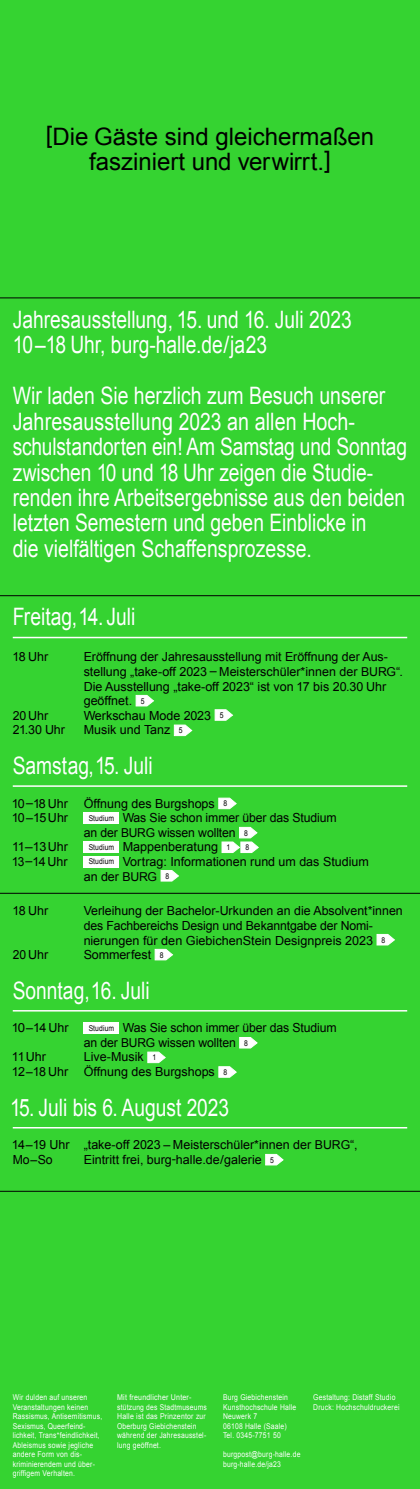
<style>
.page{position:relative;width:420px;height:1489px;background:#fff}
.page>*{position:absolute;margin:0;border:0;box-sizing:border-box;transform-origin:0 0}
.t1{font:24px/25.4px "Arial";color:#fff;scale:.81 1}
.t2{font:24px/25.4px "Arial";color:#fff;scale:.8 1}
.t3{font:24px/25px "Arial";color:#000;text-align:center}
.t4{font:12.5px/14.6px "Arial";color:#000}
.t5{font:12.5px "Arial";color:#000;scale:.96 1}
.t6{font:8px/9.5px "Arial";letter-spacing:.03em;color:#fff;scale:.85 1}
.t7{font:8px/9.5px "Arial";letter-spacing:.03em;color:#fff;scale:.88 1}
.t8{font:8px "Arial";color:#000;scale:.85 1}
.s1{font-size:12.2px}
.s2{font-size:8px}
</style>
<div class="page">
<div style="left:0;top:0;width:420px;height:1488px;background:#35d331"></div>
<hr style="left:13px;top:636px;width:394px;height:2px;background:#fff">
<hr style="left:13px;top:785px;width:394px;height:1px;background:#fff">
<svg style="left:135px;top:694px;width:19px;height:12px"></svg>
<svg style="left:214px;top:709px;width:20px;height:12px"></svg>
<svg style="left:173px;top:724px;width:20px;height:12px"></svg>
<svg style="left:218px;top:797px;width:19px;height:12px"></svg>
<div style="left:84px;top:812px;width:35px;height:11px;background:#fff"></div>
<div style="left:84px;top:841px;width:35px;height:11px;background:#fff"></div>
<svg style="left:221px;top:826px;width:38px;height:27px"></svg>
<div style="left:84px;top:855px;width:35px;height:12px;background:#fff"></div>
<svg style="left:160px;top:870px;width:19px;height:11px"></svg>
<hr style="left:13px;top:1010px;width:394px;height:1px;background:#fff">
<hr style="left:13px;top:1126px;width:394px;height:2px;background:#fff">
<svg style="left:376px;top:933px;width:19px;height:12px"></svg>
<svg style="left:154px;top:948px;width:20px;height:12px"></svg>
<div style="left:84px;top:1022px;width:35px;height:11px;background:#fff"></div>
<svg style="left:239px;top:1037px;width:19px;height:11px"></svg>
<svg style="left:147px;top:1051px;width:19px;height:12px"></svg>
<svg style="left:218px;top:1066px;width:19px;height:12px"></svg>
<svg style="left:265px;top:1153px;width:19px;height:12px"></svg>
<hr style="left:0;top:298px;width:420px;height:1px;background:#000">
<hr style="left:0;top:595px;width:420px;height:1px;background:#000">
<hr style="left:0;top:893px;width:420px;height:1px;background:#000">
<hr style="left:0;top:1190px;width:420px;height:1px;background:#000">
<h1 class="t3" style="left:46px;top:124px;width:330px">[Die Gäste sind gleichermaßen fasziniert und verwirrt.]</h1>
<h1 class="t2" style="left:13px;top:307px;width:425px">Jahresausstellung, 15. und 16. Juli 2023<br>10–18 Uhr, burg-halle.de/ja23</h1>
<p class="t1" style="left:13px;top:383px;width:488px">Wir laden Sie herzlich zum Besuch unserer Jahresausstellung 2023 an allen Hoch&shy;schulstandorten ein! Am Samstag und Sonntag zwischen 10 und 18 Uhr zeigen die Studie&shy;renden ihre Arbeitsergebnisse aus den beiden letzten Semestern und geben Einblicke in<br>die vielfältigen Schaffensprozesse.</p>
<h1 class="t2" style="left:13px;top:604px;width:155px">Freitag, 14. Juli</h1>
<p class="t4" style="left:12px;top:649px;width:37px">18 Uhr</p>
<p class="t4" style="left:84px;top:649px;width:321px">Eröffnung der Jahresausstellung mit Eröffnung der Aus&shy;stellung „take-off 2023 – Meisterschüler*innen der <span class="s1">BURG</span>“.<br>Die Ausstellung „take-off 2023“ ist von 17 bis 20.30 Uhr geöffnet. <span class="s2">5</span></p>
<p class="t4" style="left:13px;top:708px;width:37px">20 Uhr</p>
<p class="t4" style="left:84px;top:708px;width:141px">Werkschau Mode 2023 <sup>5</sup></p>
<p class="t4" style="left:13px;top:722px;width:54px">21.30 Uhr</p>
<p class="t4" style="left:84px;top:722px;width:100px">Musik und Tanz <span class="s2">5</span></p>
<h1 class="t2" style="left:13px;top:753px;width:176px">Samstag, 15. Juli</h1>
<p class="t4" style="left:12px;top:796px;width:216px">10–18 Uhr Öffnung des Burgshops <span class="s2">8<br></span>10–15 Uhr</p>
<p class="t4" style="left:84px;top:810px;width:254px;text-indent:5px"><span class="s2">Studium</span> Was Sie schon immer über das Studium an der <span class="s1">BURG</span> wissen wollten <span class="s2">8</span></p>
<p class="t4" style="left:12px;top:839px;width:57px">11–13 Uhr</p>
<p class="t4" style="left:89px;top:839px;width:143px"><span class="s2">Studium</span> Mappenberatung <span class="s2">1</span></p>
<p class="t8" style="left:245px;top:842px;width:6px">8</p>
<p class="t4" style="left:12px;top:854px;width:57px">13–14 Uhr</p>
<p class="t4" style="left:84px;top:854px;width:286px;text-indent:5px"><span class="s2">Studium</span> Vortrag: Informationen rund um das Studium an der <span class="s1">BURG</span> <sup>8</sup></p>
<p class="t4" style="left:12px;top:903px;width:37px">18 Uhr</p>
<p class="t4" style="left:84px;top:903px;width:320px">Verleihung der Bachelor-Urkunden an die Absolvent*innen des Fachbereichs Design und Bekanntgabe der Nomi&shy;nierungen für den GiebichenStein Designpreis 2023 <sup>8</sup></p>
<p class="t5" style="left:13px;top:946px;width:39px">20 Uhr</p>
<p class="t4" style="left:84px;top:947px;width:81px">Sommerfest <span class="s2">8</span></p>
<h1 class="t2" style="left:13px;top:977px;width:173px">Sonntag, 16. Juli</h1>
<p class="t4" style="left:12px;top:1020px;width:58px">10–14 Uhr</p>
<p class="t4" style="left:84px;top:1020px;width:254px;text-indent:5px"><span class="s2">Studium</span> Was Sie schon immer über das Studium an der <span class="s1">BURG</span> wissen wollten <span class="s2">8</span></p>
<p class="t4" style="left:12px;top:1049px;width:36px">11 Uhr</p>
<p class="t4" style="left:12px;top:1049px;width:217px;text-align:center">Live-Musik <span class="s2">1<br></span>12–18 Uhr Öffnung des Burgshops <span class="s2">8</span></p>
<h1 class="t2" style="left:10px;top:1094px;width:275px">15. Juli bis 6. August 2023</h1>
<p class="t4" style="left:12px;top:1137px;width:347px">14–19 Uhr „take-off 2023 – Meisterschüler*innen der <span class="s1">BURG</span>“,<br>Mo–So</p>
<p class="t4" style="left:84px;top:1152px;width:192px">Eintritt frei, burg-halle.de/galerie <span class="s2">5</span></p>
<p class="t6" style="left:13px;top:1392px;width:107px">Wir dulden auf unseren<br>Veranstaltungen keinen<br>Rassismus, Antisemitismus,<br>Sexismus, Queerfeind&shy;lichkeit, Trans*feindlichkeit,<br>Ableismus sowie jegliche andere Form von dis&shy;kriminierendem und über&shy;griffigem Verhalten.</p>
<p class="t7" style="left:117px;top:1392px;width:103px">Mit freundlicher Unter&shy;stützung des Stadtmuseums<br>Halle ist das Prinzentor zur<br>Oberburg Giebichenstein während der Jahresausstel&shy;lung geöffnet.</p>
<p class="t6" style="left:223px;top:1392px;width:88px">Burg Giebichenstein<br>Kunsthochschule Halle<br>Neuwerk 7<br>06108 Halle (Saale)<br>Tel. 0345-7751 50</p>
<p class="t6" style="left:223px;top:1449px;width:92px">burgpost@burg-halle.de burg-halle.de/ja23</p>
<p class="t6" style="left:313px;top:1392px;width:103px">Gestaltung: Distaff Studio<br>Druck: Hochschuldruckerei</p>
</div>
